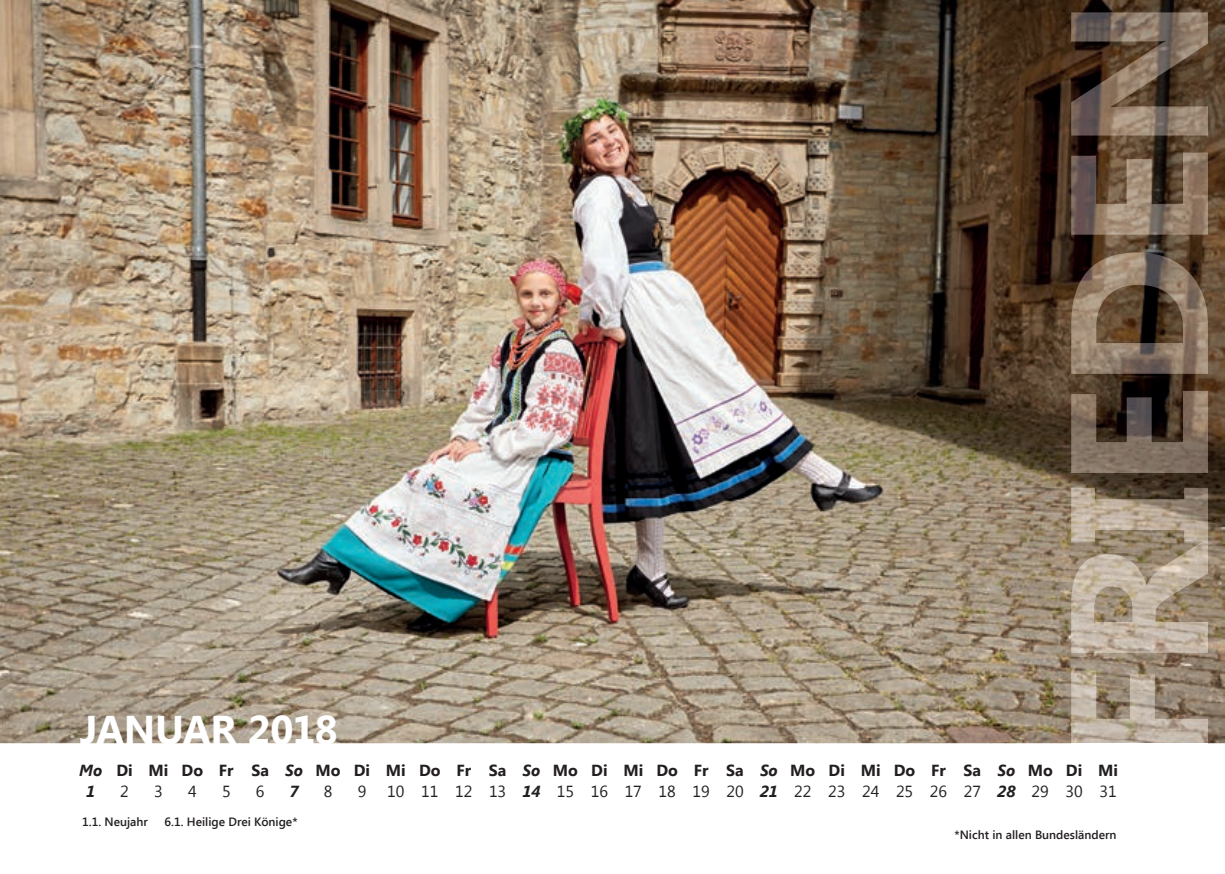
<style>
.page{position:relative;width:1225px;height:874px;background:#fff}
.page>*{position:absolute;margin:0;border:0;box-sizing:border-box;transform-origin:0 0}
.t1{font:700 40px "Segoe UI";letter-spacing:-.01em;color:#fff}
.t2{font:700 16px/21.2px "Segoe UI";color:#231f20}
.t3{font:16px "Segoe UI";color:#231f20}
.t4{font:italic 700 16px "Segoe UI";color:#231f20}
.t5{font:600 12px "Segoe UI";color:#231f20}
.s1{font-style:italic}
.s2{font-weight:700;font-style:italic}
</style>
<div class="page">
<img style="left:0;top:0;width:1225px;height:743px">
<svg style="left:0;top:743px;width:1225px;height:1px"></svg>
<img style="left:1071px;top:12px;width:137px;height:731px">
<div style="left:1071px;top:743px;width:137px;height:6px;background:#fff"></div>
<h1 class="t1" style="left:80px;top:701px;width:260px">JANUAR 2018</h1>
<p class="t2" style="left:86px;top:758px;width:1033px;text-indent:-7px"><span class="s1">Mo</span> Di Mi Do Fr Sa <span class="s1">So</span> Mo Di Mi Do Fr Sa <span class="s1">So</span> Mo Di Mi Do Fr Sa <span class="s1">So</span> Mo Di Mi Do Fr Sa <span class="s1">So</span> Mo Di Mi<br><span class="s1">1</span></p>
<p class="t3" style="left:120px;top:779px;width:10px">2</p>
<p class="t3" style="left:154px;top:779px;width:10px">3</p>
<p class="t3" style="left:188px;top:779px;width:10px">4</p>
<p class="t3" style="left:222px;top:779px;width:10px">5</p>
<p class="t3" style="left:256px;top:779px;width:10px">6</p>
<p class="t4" style="left:289px;top:779px;width:11px">7</p>
<p class="t3" style="left:324px;top:779px;width:10px">8</p>
<p class="t3" style="left:358px;top:779px;width:10px">9</p>
<p class="t3" style="left:387px;top:779px;width:731px">10 11 12 13 <span class="s2">14</span> 15 16 17 18 19 20 <span class="s2">21</span> 22 23 24 25 26 27 <span class="s2">28</span> 29 30 31</p>
<p class="t5" style="left:82px;top:812px;width:67px">1.1. Neujahr</p>
<p class="t5" style="left:164px;top:812px;width:134px">6.1. Heilige Drei Könige*</p>
<p class="t5" style="left:954px;top:825px;width:163px">*Nicht in allen Bundesländern</p>
</div>
